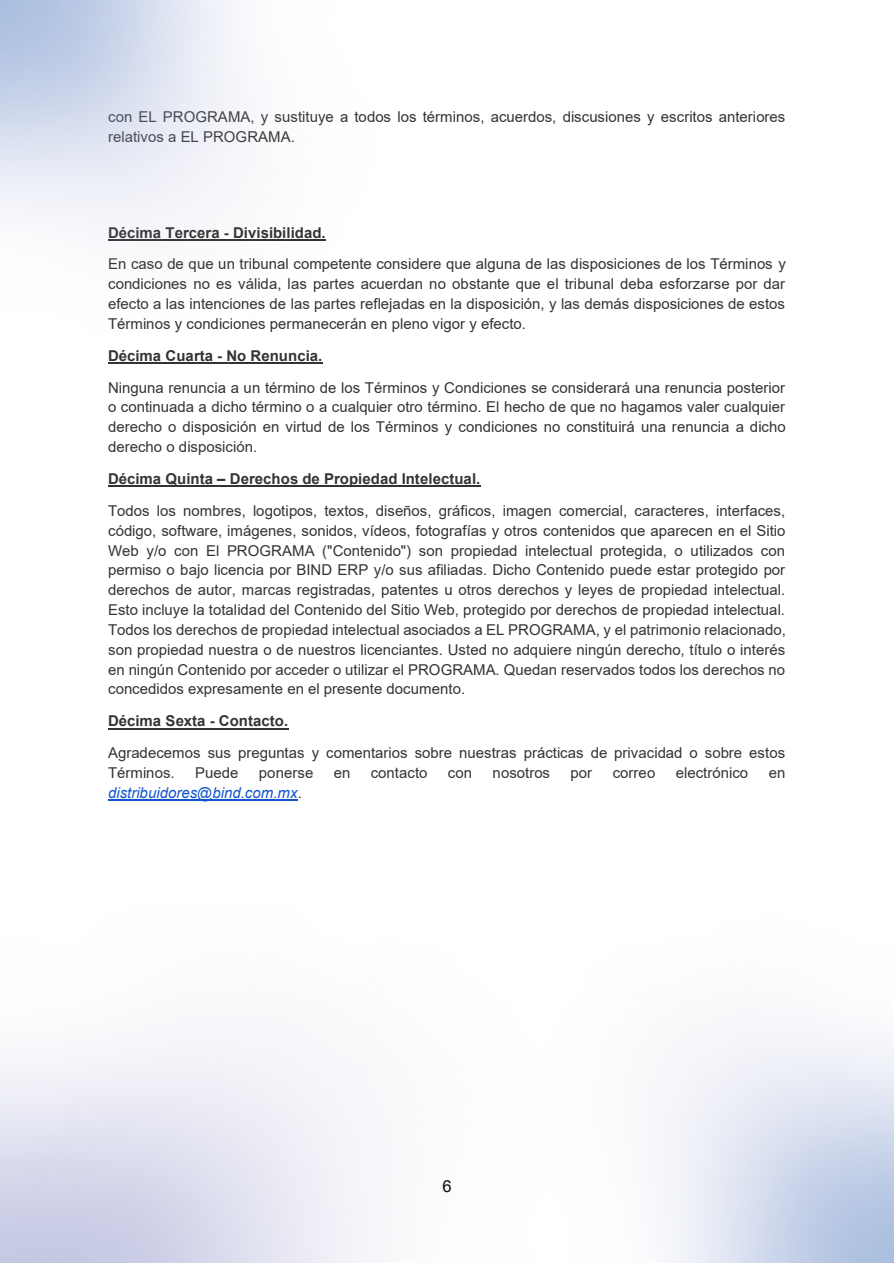
<style>
.page{position:relative;width:894px;height:1263px;background:#fff}
.page>*{position:absolute;margin:0;border:0;box-sizing:border-box;transform-origin:0 0}
.t1{font:16.5px "Arial";color:#000}
.t2{font:15px/19.8px "Arial";color:#333;text-align:justify}
.t3{font:700 15px "Arial";color:#333}
.t4{font:italic 15px "Arial";color:#15c}
.s1{font-style:normal;color:#333}
</style>
<div class="page">
<hr style="left:108px;top:362px;width:214px;height:2px;background:#333">
<hr style="left:108px;top:485px;width:372px;height:2px;background:#333">
<hr style="left:108px;top:728px;width:180px;height:1px;background:#333">
<hr style="left:108px;top:799px;width:190px;height:1px;background:#15c">
<svg style="left:0;top:0;width:326px;height:241px"></svg>
<svg style="left:666px;top:1034px;width:227px;height:229px"></svg>
<svg style="left:0;top:1046px;width:363px;height:217px"></svg>
<p class="t2" style="left:108px;top:107px;width:678px">con EL PROGRAMA, y sustituye a todos los términos, acuerdos, discusiones y escritos anteriores relativos a EL PROGRAMA.</p>
<p class="t3" style="left:108px;top:222px;width:219px">Décima Tercera - Divisibilidad.</p>
<p class="t2" style="left:108px;top:254px;width:679px">En caso de que un tribunal competente considere que alguna de las disposiciones de los Términos y condiciones no es válida, las partes acuerdan no obstante que el tribunal deba esforzarse por dar efecto a las intenciones de las partes reflejadas en la disposición, y las demás disposiciones de estos Términos y condiciones permanecerán en pleno vigor y efecto.</p>
<p class="t3" style="left:108px;top:345px;width:215px">Décima Cuarta - No Renuncia.</p>
<p class="t2" style="left:108px;top:377px;width:678px">Ninguna renuncia a un término de los Términos y Condiciones se considerará una renuncia posterior o continuada a dicho término o a cualquier otro término. El hecho de que no hagamos valer cualquier derecho o disposición en virtud de los Términos y condiciones no constituirá una renuncia a dicho derecho o disposición.</p>
<p class="t3" style="left:108px;top:468px;width:373px">Décima Quinta – Derechos de Propiedad Intelectual.</p>
<p class="t2" style="left:108px;top:500px;width:679px">Todos los nombres, logotipos, textos, diseños, gráficos, imagen comercial, caracteres, interfaces, código, software, imágenes, sonidos, vídeos, fotografías y otros contenidos que aparecen en el Sitio Web y/o con El PROGRAMA ("Contenido") son propiedad intelectual protegida, o utilizados con permiso o bajo licencia por BIND ERP y/o sus afiliadas. Dicho Contenido puede estar protegido por derechos de autor, marcas registradas, patentes u otros derechos y leyes de propiedad intelectual.<br>Esto incluye la totalidad del Contenido del Sitio Web, protegido por derechos de propiedad intelectual.<br>Todos los derechos de propiedad intelectual asociados a EL PROGRAMA, y el patrimonio relacionado, son propiedad nuestra o de nuestros licenciantes. Usted no adquiere ningún derecho, título o interés en ningún Contenido por acceder o utilizar el PROGRAMA. Quedan reservados todos los derechos no concedidos expresamente en el presente documento.</p>
<p class="t3" style="left:108px;top:710px;width:181px">Décima Sexta - Contacto.</p>
<p class="t2" style="left:108px;top:743px;width:678px">Agradecemos sus preguntas y comentarios sobre nuestras prácticas de privacidad o sobre estos<br>Términos.</p>
<p class="t2" style="left:195px;top:762px;width:45px">Puede</p>
<p class="t2" style="left:259px;top:762px;width:56px">ponerse</p>
<p class="t2" style="left:333px;top:762px;width:18px">en</p>
<p class="t2" style="left:370px;top:762px;width:58px">contacto</p>
<p class="t2" style="left:448px;top:762px;width:26px">con</p>
<p class="t2" style="left:492px;top:762px;width:59px">nosotros</p>
<p class="t2" style="left:570px;top:762px;width:23px">por</p>
<p class="t2" style="left:612px;top:762px;width:44px">correo</p>
<p class="t2" style="left:675px;top:762px;width:74px">electrónico</p>
<p class="t2" style="left:768px;top:762px;width:18px">en</p>
<p class="t4" style="left:108px;top:783px;width:195px">distribuidores@bind.com.mx<span class="s1">.</span></p>
<p class="t1" style="left:442px;top:1174px;width:11px">6</p>
</div>
